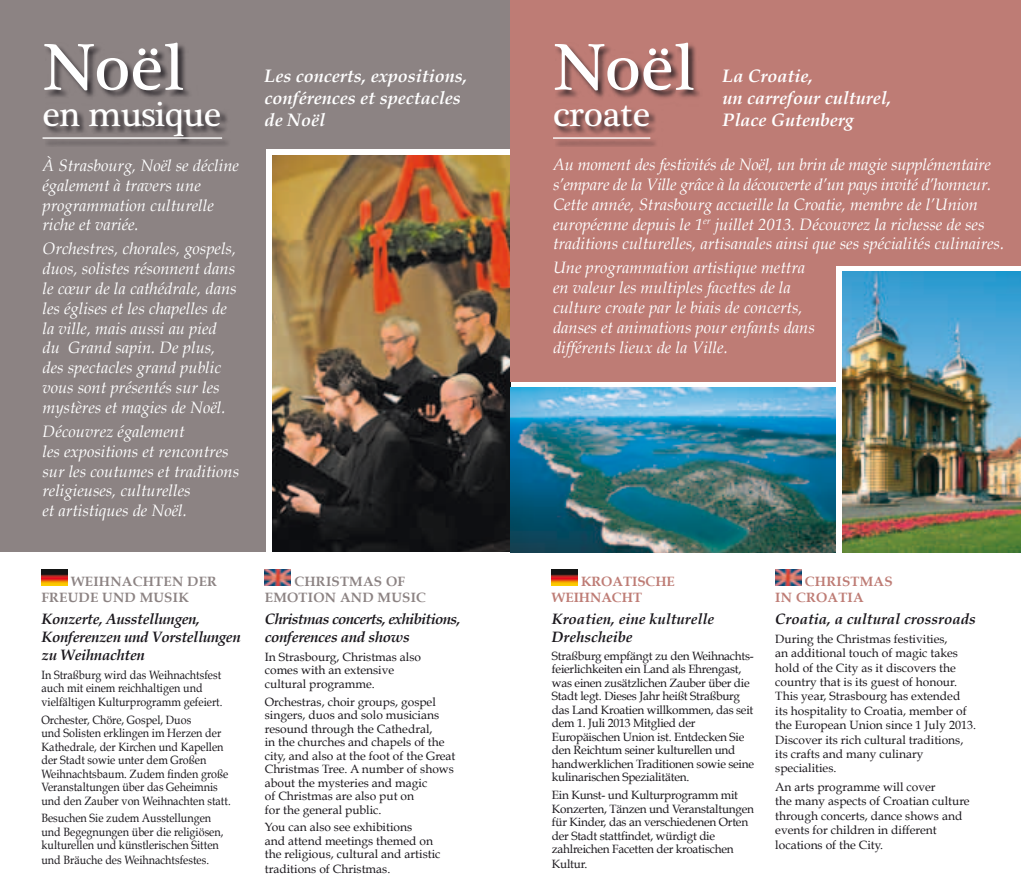
<style>
.page{position:relative;width:1021px;height:893px;background:#fff}
.page>*{position:absolute;margin:0;border:0;box-sizing:border-box;transform-origin:0 0}
.t1{font:67.5px "Plantagenet Cherokee";letter-spacing:-.01em;color:#fff}
.t2{font:36.15px "Plantagenet Cherokee";letter-spacing:-.02em;color:#fff}
.t3{font:italic 700 18px/21.6px "Book Antiqua";color:#fff}
.t4{font:italic 16.5px/19.8px "Book Antiqua";color:#fff}
.t5{font:italic 700 15px/18px "Book Antiqua";letter-spacing:-.02em;color:#1a171c}
.t6{font:italic 700 15px/18px "Book Antiqua";color:#1a171c}
.t7{font:italic 700 15px/18px "Book Antiqua";letter-spacing:-.04em;color:#1a171c}
.t8{font:700 13.5px/16.2px "Book Antiqua";letter-spacing:.02em;color:#8c8383}
.t9{font:700 13.5px/16.2px "Book Antiqua";letter-spacing:.01em;color:#be7c75;text-align:center}
.t10{font:12px/14.4px "Book Antiqua";color:#1a171c}
.t11{font:12px/13.5px "Book Antiqua";letter-spacing:-.02em;color:#1a171c}
.t12{font:12px/13.5px "Book Antiqua";color:#1a171c;scale:.9 1}
</style>
<div class="page">
<div style="left:0;top:0;width:266px;height:553px;background:#8c8383"></div>
<div style="left:223px;top:0;width:287px;height:149px;background:#8c8383"></div>
<img style="left:272px;top:155px;width:238px;height:397px">
<div style="left:510px;top:0;width:326px;height:381px;background:#be7c75"></div>
<div style="left:705px;top:0;width:315px;height:266px;background:#be7c75"></div>
<div style="left:553px;top:42px;width:149px;height:105px;background:#1a171c;opacity:.75"></div>
<hr style="left:553px;top:137px;width:97px;height:2px;background:#fff">
<img style="left:510px;top:388px;width:326px;height:165px">
<img style="left:842px;top:272px;width:178px;height:281px">
<img style="left:552px;top:570px;width:25px;height:16px">
<img style="left:775px;top:570px;width:26px;height:16px">
<img style="left:41px;top:570px;width:26px;height:16px">
<img style="left:265px;top:570px;width:25px;height:16px">
<div style="left:42px;top:42px;width:189px;height:105px;background:#1a171c;opacity:.75"></div>
<hr style="left:43px;top:137px;width:179px;height:2px;background:#fff">
<h1 class="t1" style="left:43px;top:28px;width:144px">Noël</h1>
<h2 class="t2" style="left:43px;top:92px;width:180px">en musique</h2>
<p class="t4" style="left:43px;top:156px;width:198px">À Strasbourg, Noël se décline également à travers une programmation culturelle riche et variée.</p>
<p class="t4" style="left:43px;top:239px;width:196px">Orchestres, chorales, gospels, duos, solistes résonnent dans le cœur de la cathédrale, dans les églises et les chapelles de la ville, mais aussi au pied du Grand sapin. De plus, des spectacles grand public vous sont présentés sur les mystères et magies de Noël.</p>
<p class="t4" style="left:43px;top:422px;width:198px">Découvrez également<br>les expositions et rencontres sur les coutumes et traditions religieuses, culturelles<br>et artistiques de Noël.</p>
<p class="t8" style="left:71px;top:573px;width:25px">WEIHNACHTEN</p>
<p class="t8" style="left:187px;top:573px;width:22px">DER</p>
<p class="t8" style="left:41px;top:589px;width:132px">FREUDE UND MUSIK</p>
<p class="t5" style="left:41px;top:610px;width:201px">Konzerte, Ausstellungen,<br>Konferenzen und Vorstellungen zu Weihnachten</p>
<p class="t12" style="left:41px;top:668px;width:203px">In Straßburg wird das Weihnachtsfest auch mit einem reichhaltigen und vielfältigen Kulturprogramm gefeiert.</p>
<p class="t12" style="left:41px;top:713px;width:212px">Orchester, Chöre, Gospel, Duos<br>und Solisten erklingen im Herzen der Kathedrale, der Kirchen und Kapellen der Stadt sowie unter dem Großen Weihnachtsbaum. Zudem finden große Veranstaltungen über das Geheimnis und den Zauber von Weihnachten statt.</p>
<p class="t12" style="left:41px;top:811px;width:204px">Besuchen Sie zudem Ausstellungen und Begegnungen über die religiösen, kulturellen und künstlerischen Sitten und Bräuche des Weihnachtsfestes.</p>
<p class="t3" style="left:265px;top:66px;width:204px">Les concerts, expositions, conférences et spectacles de Noël</p>
<p class="t8" style="left:265px;top:573px;width:146px;text-indent:121px">OF<br>EMOTION AND MUSIC</p>
<p class="t7" style="left:265px;top:610px;width:197px">Christmas concerts, exhibitions, conferences and shows</p>
<p class="t10" style="left:265px;top:650px;width:158px;line-height:13.5px">In Strasbourg, Christmas also comes with an extensive cultural programme.</p>
<p class="t10" style="left:265px;top:695px;width:192px;line-height:13.5px">Orchestras, choir groups, gospel singers, duos and solo musicians resound through the Cathedral,<br>in the churches and chapels of the city, and also at the foot of the Great<br>Christmas Tree. A number of shows about the mysteries and magic<br>of Christmas are also put on<br>for the general public.</p>
<p class="t10" style="left:265px;top:820px;width:177px;line-height:13.8px">You can also see exhibitions<br>and attend meetings themed on the religious, cultural and artistic traditions of Christmas.</p>
<p class="t8" style="left:294px;top:573px;width:11px">CHRISTMAS</p>
<h1 class="t1" style="left:553px;top:28px;width:144px">Noël</h1>
<h2 class="t2" style="left:553px;top:92px;width:99px">croate</h2>
<p class="t3" style="left:722px;top:66px;width:170px">La Croatie,<br>un carrefour culturel,<br>Place Gutenberg</p>
<p class="t4" style="left:553px;top:155px;width:452px">Au moment des festivités de Noël, un brin de magie supplémentaire s’empare de la Ville grâce à la découverte d’un pays invité d’honneur.<br>Cette année, Strasbourg accueille la Croatie, membre de l’Union européenne depuis le 1<sup>er</sup> juillet 2013. Découvrez la richesse de ses traditions culturelles, artisanales ainsi que ses spécialités culinaires.</p>
<p class="t4" style="left:553px;top:258px;width:263px">Une programmation artistique mettra en valeur les multiples facettes de la culture croate par le biais de concerts, danses et animations pour enfants dans différents lieux de la Ville.</p>
<p class="t9" style="left:581px;top:573px;width:42px">KROATISCHE</p>
<p class="t9" style="left:552px;top:589px;width:24px">WEIHNACHT</p>
<p class="t6" style="left:552px;top:610px;width:164px">Kroatien, eine kulturelle<br>Drehscheibe</p>
<p class="t11" style="left:552px;top:649px;width:203px">Straßburg empfängt zu den Weihnachts&shy;feierlichkeiten ein Land als Ehrengast, was einen zusätzlichen Zauber über die Stadt legt. Dieses Jahr heißt Straßburg das Land Kroatien willkommen, das seit dem 1. Juli 2013 Mitglied der Europäischen Union ist. Entdecken Sie den Reichtum seiner kulturellen und handwerklichen Traditionen sowie seine kulinarischen Spezialitäten.</p>
<p class="t11" style="left:552px;top:788px;width:203px">Ein Kunst- und Kulturprogramm mit<br>Konzerten, Tänzen und Veranstaltungen für Kinder, das an verschiedenen Orten der Stadt stattfindet, würdigt die zahlreichen Facetten der kroatischen<br>Kultur.</p>
<p class="t9" style="left:775px;top:573px;width:63px">CHRISTMAS<br>IN CROATIA</p>
<p class="t6" style="left:775px;top:610px;width:202px">Croatia, a cultural crossroads</p>
<p class="t10" style="left:775px;top:631px;width:202px">During the Christmas festivities,<br>an additional touch of magic takes hold of the City as it discovers the country that is its guest of honour.<br>This year, Strasbourg has extended<br>its hospitality to Croatia, member of the European Union since 1 July 2013.<br>Discover its rich cultural traditions, its crafts and many culinary specialities.</p>
<p class="t10" style="left:775px;top:780px;width:196px">An arts programme will cover<br>the many aspects of Croatian culture through concerts, dance shows and events for children in different locations of the City.</p>
</div>
